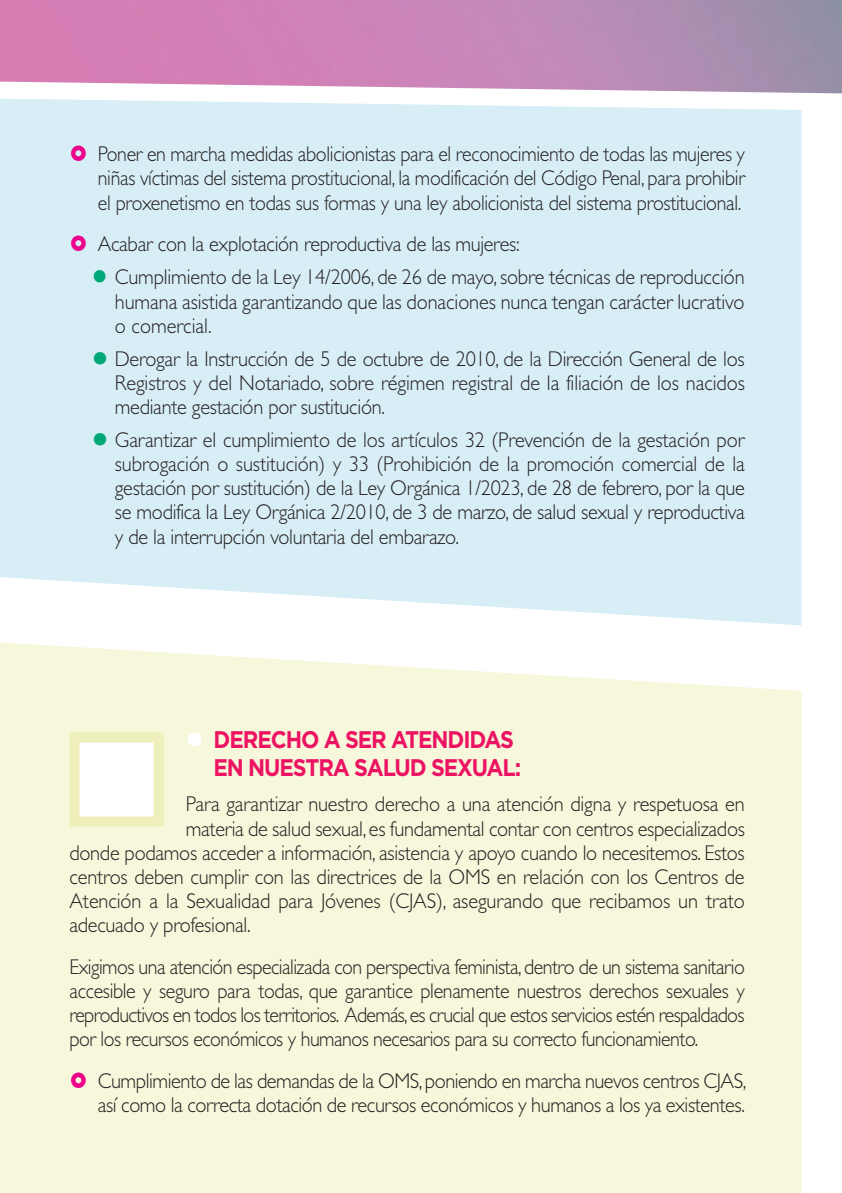
<style>
.page{position:relative;width:842px;height:1193px;background:#fff}
.page>*{position:absolute;margin:0;border:0;box-sizing:border-box;transform-origin:0 0}
.t1{font:700 24px/27.4px "Gotham C1 Head";letter-spacing:-.05em;color:#ec1363;scale:.9 1}
.t2{font:300 21.4px/24.2px "Gill Sans";letter-spacing:-.015em;color:#231f20;text-align:justify;scale:.95 1}
.t3{font:300 21.4px/24.2px "Gill Sans";letter-spacing:-.015em;color:#231f20;text-align:justify;scale:.93 1}
.s1{color:#00a777}
.s2{color:#fff}
</style>
<div class="page">
<div style="left:0;top:123px;width:801px;height:502px;background:#d8eef6"></div>
<div style="left:0;top:642px;width:801px;height:550px;background:#f6f7db"></div>
<svg style="left:0;top:98px;width:802px;height:25px;fill:#d8eef6"></svg>
<div style="left:79px;top:742px;width:74px;height:74px;background:#fff"></div>
<div style="left:69px;top:732px;width:94px;height:94px;border:10px solid #eeefba"></div>
<svg style="left:71px;top:145px;width:15px;height:16px"></svg>
<svg style="left:71px;top:235px;width:15px;height:16px"></svg>
<svg style="left:71px;top:1071px;width:15px;height:16px"></svg>
<p class="t3" style="left:98px;top:141px;width:697px">Poner en marcha medidas abolicionistas para el reconocimiento de todas las mujeres y niñas víctimas del sistema prostitucional, la modificación del Código Penal, para prohibir el proxenetismo en todas sus formas y una ley abolicionista del sistema prostitucional.</p>
<p class="t2" style="left:98px;top:231px;width:445px">Acabar con la explotación reproductiva de las mujeres:</p>
<p class="t2" style="left:115px;top:264px;width:664px;text-indent:-23px"><span class="s1">●</span> Cumplimiento de la Ley 14/2006, de 26 de mayo, sobre técnicas de reproducción humana asistida garantizando que las donaciones nunca tengan carácter lucrativo o comercial.</p>
<p class="t2" style="left:115px;top:346px;width:664px;text-indent:-23px"><span class="s1">●</span> Derogar la Instrucción de 5 de octubre de 2010, de la Dirección General de los Registros y del Notariado, sobre régimen registral de la filiación de los nacidos mediante gestación por sustitución.</p>
<p class="t2" style="left:115px;top:427px;width:664px;text-indent:-23px"><span class="s1">●</span> Garantizar el cumplimiento de los artículos 32 (Prevención de la gestación por subrogación o sustitución) y 33 (Prohibición de la promoción comercial de la gestación por sustitución) de la Ley Orgánica 1/2023, de 28 de febrero, por la que se modifica la Ley Orgánica 2/2010, de 3 de marzo, de salud sexual y reproductiva y de la interrupción voluntaria del embarazo.</p>
<p class="t1" style="left:213px;top:728px;width:343px;text-indent:-28px"><span class="s2">●</span> DERECHO A SER ATENDIDAS<br>EN NUESTRA SALUD SEXUAL:</p>
<p class="t2" style="left:186px;top:791px;width:589px">Para garantizar nuestro derecho a una atención digna y respetuosa en</p>
<p class="t2" style="left:186px;top:815px;width:590px">materia de salud sexual, es fundamental contar con centros especializados</p>
<p class="t2" style="left:69px;top:840px;width:712px">donde podamos acceder a información, asistencia y apoyo cuando lo necesitemos. Estos</p>
<p class="t2" style="left:69px;top:864px;width:712px">centros deben cumplir con las directrices de la OMS en relación con los Centros de</p>
<p class="t2" style="left:69px;top:888px;width:712px">Atención a la Sexualidad para Jóvenes (CJAS), asegurando que recibamos un trato</p>
<p class="t2" style="left:69px;top:912px;width:192px">adecuado y profesional.</p>
<p class="t3" style="left:69px;top:953px;width:727px">Exigimos una atención especializada con perspectiva feminista, dentro de un sistema sanitario accesible y seguro para todas, que garantice plenamente nuestros derechos sexuales y reproductivos en todos los territorios. Además, es crucial que estos servicios estén respaldados por los recursos económicos y humanos necesarios para su correcto funcionamiento.</p>
<p class="t2" style="left:98px;top:1067px;width:684px">Cumplimiento de las demandas de la OMS, poniendo en marcha nuevos centros CJAS, así como la correcta dotación de recursos económicos y humanos a los ya existentes.</p>
</div>
